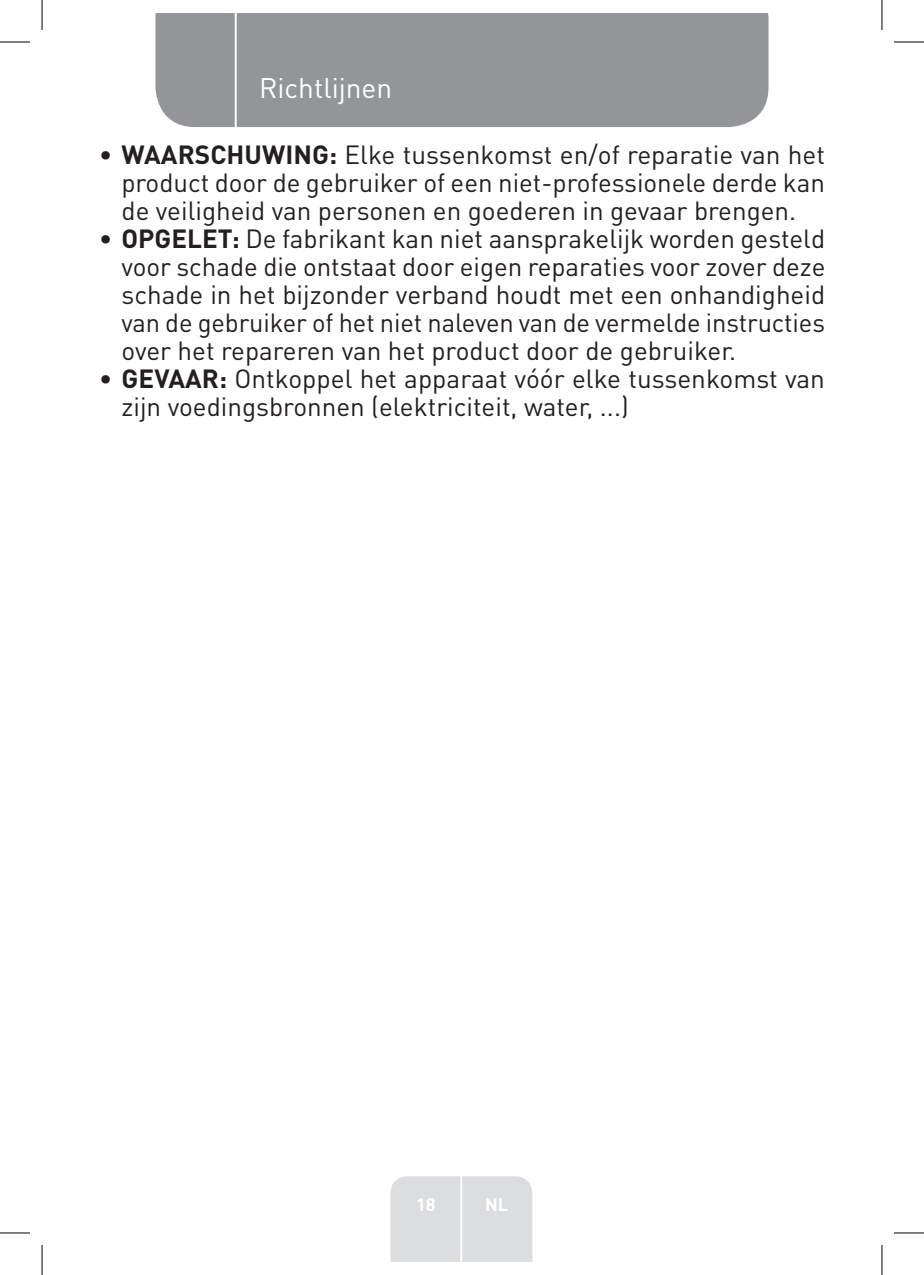
<style>
.page{position:relative;width:924px;height:1275px;background:#fff}
.page>*{position:absolute;margin:0;border:0;box-sizing:border-box;transform-origin:0 0}
.t1{font:28px "DIN Pro";color:#fff}
.t2{font:26px/28px "DIN Pro";color:#231f20;text-align:justify}
.t3{font:700 18px "DIN Pro";color:#fff}
.s1{font-weight:700}
</style>
<div class="page">
<div style="left:155px;top:14px;width:613px;height:113px;background:#939598"></div>
<div style="left:390px;top:1176px;width:142px;height:85px;background:#dcdddf"></div>
<hr style="left:460px;top:1153px;width:2px;height:108px;background:#fff">
<hr style="left:234px;top:14px;width:2px;height:116px;background:#fff">
<hr style="left:0;top:42px;width:30px;height:1px;background:#000">
<hr style="left:893px;top:42px;width:30px;height:1px;background:#000">
<hr style="left:0;top:1232px;width:30px;height:1px;background:#000">
<hr style="left:893px;top:1232px;width:30px;height:1px;background:#000">
<hr style="left:42px;top:0;width:1px;height:30px;background:#000">
<hr style="left:42px;top:1245px;width:1px;height:30px;background:#000">
<hr style="left:881px;top:0;width:1px;height:30px;background:#000">
<hr style="left:881px;top:1245px;width:1px;height:30px;background:#000">
<p class="t1" style="left:259px;top:69px;width:134px">Richtlijnen</p>
<p class="t2" style="left:121px;top:139px;width:705px;text-indent:-23px">• <span class="s1">WAARSCHUWING:</span> Elke tussenkomst en/of reparatie van het product door de gebruiker of een niet-professionele derde kan de veiligheid van personen en goederen in gevaar brengen.</p>
<p class="t2" style="left:121px;top:223px;width:705px;text-indent:-23px">• <span class="s1">OPGELET:</span> De fabrikant kan niet aansprakelijk worden gesteld voor schade die ontstaat door eigen reparaties voor zover deze schade in het bijzonder verband houdt met een onhandigheid van de gebruiker of het niet naleven van de vermelde instructies over het repareren van het product door de gebruiker.</p>
<p class="t2" style="left:121px;top:363px;width:704px;text-indent:-23px">• <span class="s1">GEVAAR:</span> Ontkoppel het apparaat vóór elke tussenkomst van zijn voedingsbronnen (elektriciteit, water, ...)</p>
<p class="t3" style="left:416px;top:1189px;width:21px">18</p>
<p class="t3" style="left:485px;top:1189px;width:25px">NL</p>
</div>
